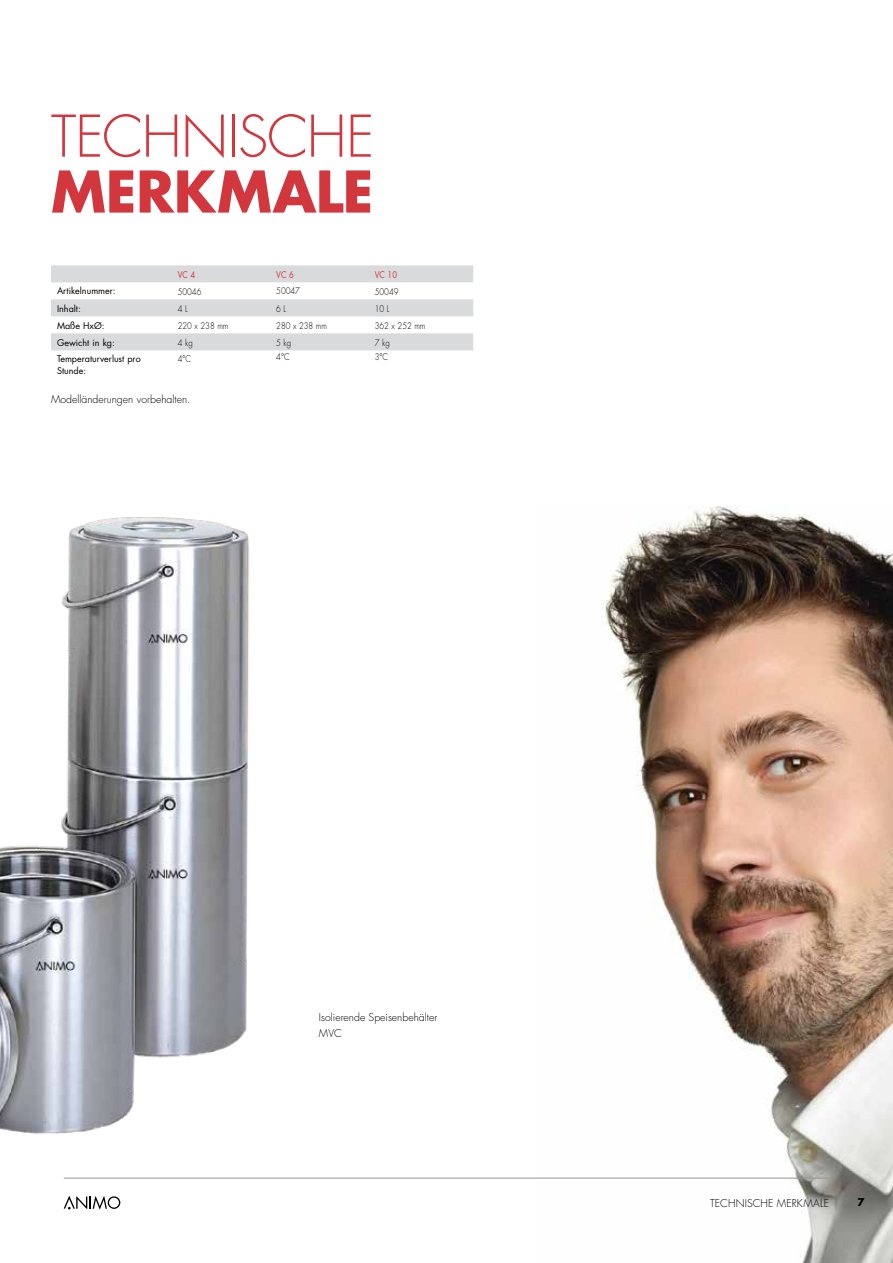
<style>
.page{position:relative;width:893px;height:1263px;background:#fff}
.page>*{position:absolute;margin:0;border:0;box-sizing:border-box;transform-origin:0 0}
.t1{font:300 55.95px "Futura Std";letter-spacing:-.02em;color:#d2373e}
.t2{font:700 55.95px "Futura Std";letter-spacing:-.005em;color:#d2373e}
.t3{font:300 10.5px/16.5px "Futura Std";color:#000}
.t4{font:700 10.5px "Futura Std";color:#000}
.t5{font:9px/12px "Futura Std";color:#000}
.t6{font:300 9px "Futura Std";color:#000;scale:.85 1}
.t7{font:9px "Futura Std";color:#d2373e;scale:.85 1}
</style>
<div class="page">
<img style="left:536px;top:506px;width:357px;height:757px">
<svg style="left:51px;top:265px;width:422px;height:85px"></svg>
<img style="left:0;top:517px;width:260px;height:693px">
<svg style="left:64px;top:1195px;width:56px;height:14px"></svg>
<hr style="left:64px;top:1178px;width:765px;height:1px;background:#94968f">
<h1 class="t1" style="left:51px;top:102px;width:325px">TECHNISCHE</h1>
<h1 class="t2" style="left:51px;top:154px;width:324px">MERKMALE</h1>
<p class="t7" style="left:178px;top:268px;width:22px">VC 4</p>
<p class="t7" style="left:276px;top:268px;width:22px">VC 6</p>
<p class="t7" style="left:375px;top:268px;width:28px">VC 10</p>
<p class="t5" style="left:57px;top:285px;width:60px">Artikelnummer:</p>
<p class="t6" style="left:178px;top:286px;width:29px">50046</p>
<p class="t6" style="left:276px;top:285px;width:29px">50047</p>
<p class="t6" style="left:375px;top:286px;width:29px">50049</p>
<p class="t5" style="left:57px;top:302px;width:25px">Inhalt:</p>
<p class="t6" style="left:178px;top:303px;width:13px">4 L</p>
<p class="t6" style="left:276px;top:303px;width:13px">6 L</p>
<p class="t6" style="left:375px;top:303px;width:19px">10 L</p>
<p class="t5" style="left:57px;top:319px;width:49px">Maße HxØ:</p>
<p class="t6" style="left:178px;top:320px;width:61px">220 x 238 mm</p>
<p class="t6" style="left:276px;top:320px;width:61px">280 x 238 mm</p>
<p class="t6" style="left:375px;top:320px;width:61px">362 x 252 mm</p>
<p class="t5" style="left:57px;top:336px;width:59px">Gewicht in kg:</p>
<p class="t6" style="left:178px;top:337px;width:19px">4 kg</p>
<p class="t6" style="left:276px;top:337px;width:19px">5 kg</p>
<p class="t6" style="left:375px;top:337px;width:19px">7 kg</p>
<p class="t5" style="left:57px;top:353px;width:85px">Temperaturverlust pro<br>Stunde:</p>
<p class="t6" style="left:178px;top:353px;width:17px">4°C</p>
<p class="t6" style="left:276px;top:351px;width:17px">4°C</p>
<p class="t6" style="left:375px;top:351px;width:17px">3°C</p>
<p class="t3" style="left:51px;top:391px;width:141px">Modelländerungen vorbehalten.</p>
<p class="t3" style="left:319px;top:1009px;width:120px">Isolierende Speisenbehälter<br>MVC</p>
<p class="t3" style="left:710px;top:1195px;width:121px">TECHNISCHE MERKMALE</p>
<p class="t4" style="left:857px;top:1195px;width:9px">7</p>
</div>
